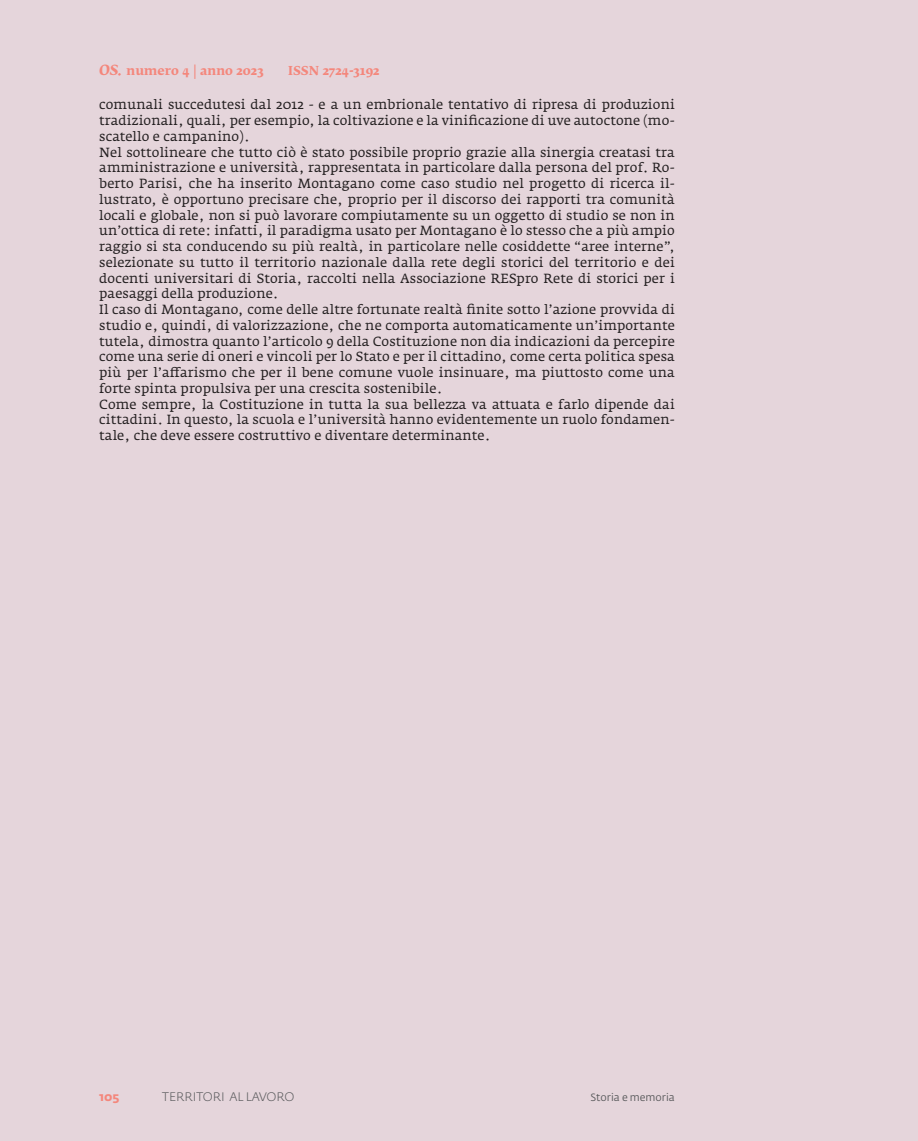
<style>
.page{position:relative;width:918px;height:1141px;background:#e5d5db}
.page>*{position:absolute;margin:0;border:0;box-sizing:border-box;transform-origin:0 0}
.t1{font:13.12px/15.8px "Fedra Serif A Pro";letter-spacing:.01em;color:#231f20}
.t2{font:700 12.25px "Fedra Serif B Pro";color:#f4877c}
.t3{font:300 12.25px "Fedra Sans Std";color:#57585a}
.t4{font:700 12.25px "Fedra Sans Std";color:#f4877c}
.t5{font:10.5px "Fedra Sans Std";color:#57585a}
.s1{font-style:italic;font-size:14px}
</style>
<div class="page">
<p class="t2" style="left:99px;top:63px;width:166px"><span class="s1">OS.</span> numero 4 | anno 2023</p>
<p class="t2" style="left:288px;top:63px;width:93px">ISSN 2724-3192</p>
<p class="t1" style="left:99px;top:97px;width:577px">comunali succedutesi dal 2012 - e a un embrionale tentativo di ripresa di produzioni tradizionali, quali, per esempio, la coltivazione e la vinificazione di uve autoctone (mo&shy;scatello e campanino).<br>Nel sottolineare che tutto ciò è stato possibile proprio grazie alla sinergia creatasi tra amministrazione e università, rappresentata in particolare dalla persona del prof. Ro&shy;berto Parisi, che ha inserito Montagano come caso studio nel progetto di ricerca il&shy;lustrato, è opportuno precisare che, proprio per il discorso dei rapporti tra comunità locali e globale, non si può lavorare compiutamente su un oggetto di studio se non in un’ottica di rete: infatti, il paradigma usato per Montagano è lo stesso che a più ampio raggio si sta conducendo su più realtà, in particolare nelle cosiddette “aree interne”, selezionate su tutto il territorio nazionale dalla rete degli storici del territorio e dei docenti universitari di Storia, raccolti nella Associazione RESpro Rete di storici per i paesaggi della produzione.<br>Il caso di Montagano, come delle altre fortunate realtà finite sotto l’azione provvida di studio e, quindi, di valorizzazione, che ne comporta automaticamente un’importante tutela, dimostra quanto l’articolo 9 della Costituzione non dia indicazioni da percepire come una serie di oneri e vincoli per lo Stato e per il cittadino, come certa politica spesa più per l’affarismo che per il bene comune vuole insinuare, ma piuttosto come una forte spinta propulsiva per una crescita sostenibile.<br>Come sempre, la Costituzione in tutta la sua bellezza va attuata e farlo dipende dai cittadini. In questo, la scuola e l’università hanno evidentemente un ruolo fondamen&shy;tale, che deve essere costruttivo e diventare determinante.</p>
<p class="t4" style="left:99px;top:1089px;width:22px">105</p>
<p class="t3" style="left:162px;top:1089px;width:134px">TERRITORI AL LAVORO</p>
<p class="t5" style="left:590px;top:1091px;width:86px">Storia e memoria</p>
</div>
